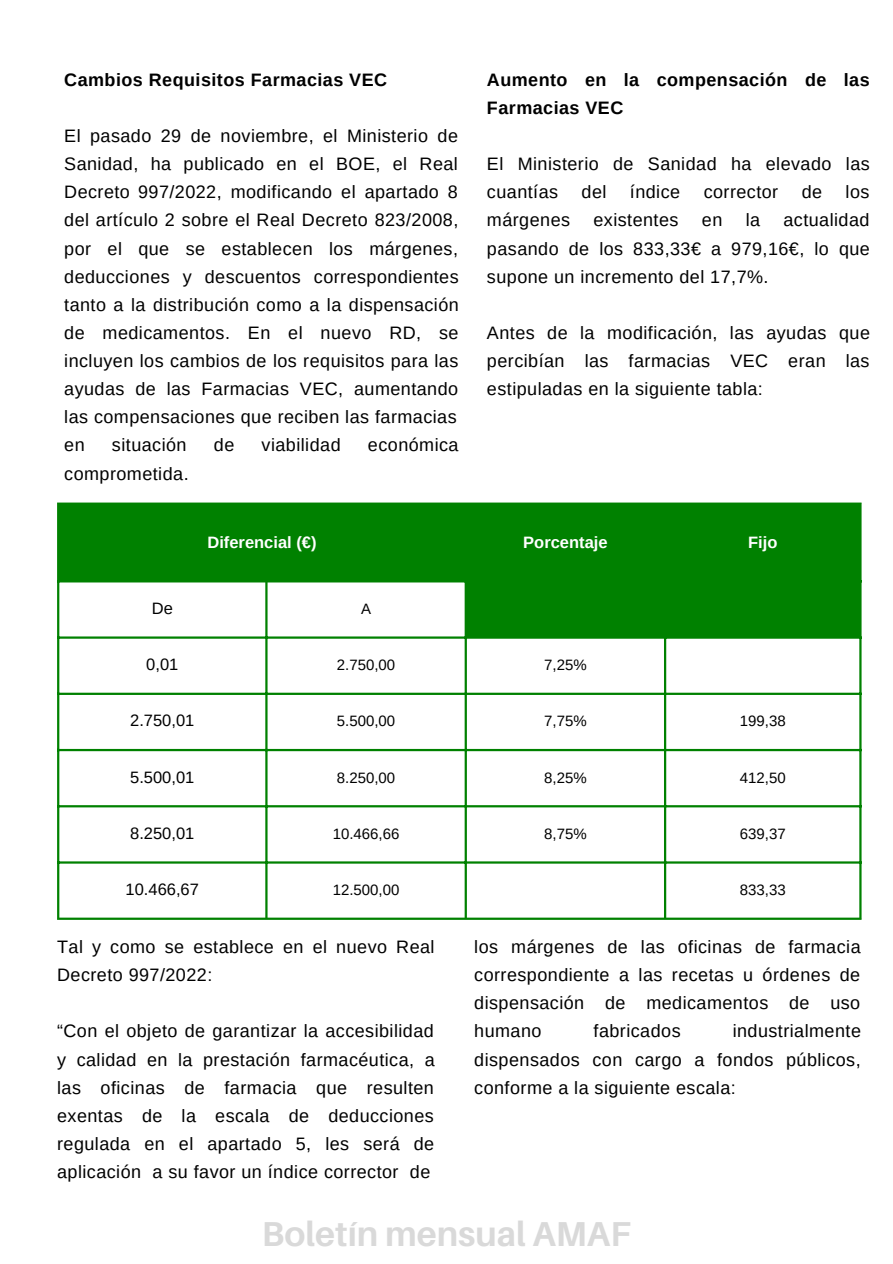
<style>
.page{position:relative;width:893px;height:1264px;background:#fff}
.page>*{position:absolute;margin:0;border:0;box-sizing:border-box;transform-origin:0 0}
.t1{font:700 34.65px "Aileron";color:#d9d9d9}
.t2{font:18px/28px "Arimo";letter-spacing:.025em;color:#000;text-align:justify}
.t3{font:700 18px/28px "Arimo";letter-spacing:.025em;color:#000}
.t4{font:16.5px "Arimo";color:#000}
.t5{font:700 16.5px "Arimo";color:#fff}
.t6{font:15px "Arimo";color:#000}
</style>
<div class="page">
<svg style="left:59px;top:505px;width:800px;height:131px;fill:#008100"></svg>
<hr style="left:57px;top:505px;width:2px;height:412px;background:#008100">
<hr style="left:265px;top:582px;width:2px;height:335px;background:#008100">
<hr style="left:464px;top:505px;width:3px;height:412px;background:#008100">
<hr style="left:664px;top:505px;width:2px;height:412px;background:#008100">
<hr style="left:859px;top:505px;width:2px;height:412px;background:#008100">
<hr style="left:57px;top:502px;width:804px;height:3px;background:#008100">
<hr style="left:57px;top:580px;width:804px;height:2px;background:#008100">
<hr style="left:57px;top:636px;width:804px;height:2px;background:#008100">
<hr style="left:57px;top:692px;width:804px;height:3px;background:#008100">
<hr style="left:57px;top:749px;width:804px;height:2px;background:#008100">
<hr style="left:57px;top:805px;width:804px;height:2px;background:#008100">
<hr style="left:57px;top:861px;width:804px;height:2px;background:#008100">
<hr style="left:57px;top:917px;width:804px;height:2px;background:#008100">
<p class="t3" style="left:64px;top:66px;width:324px">Cambios Requisitos Farmacias VEC</p>
<p class="t2" style="left:64px;top:122px;width:396px;text-align:left">El pasado 29 de noviembre, el Ministerio de Sanidad, ha publicado en el BOE, el Real Decreto 997/2022, modificando el apartado 8 del artículo 2 sobre el Real Decreto 823/2008, por el que se establecen los márgenes, deducciones y descuentos correspondientes tanto a la distribución como a la dispensación de medicamentos. En el nuevo RD, se incluyen los cambios de los requisitos para las ayudas de las Farmacias VEC, aumentando las compensaciones que reciben las farmacias en</p>
<p class="t2" style="left:112px;top:431px;width:76px">situación</p>
<p class="t2" style="left:214px;top:431px;width:22px">de</p>
<p class="t2" style="left:261px;top:431px;width:81px">viabilidad</p>
<p class="t2" style="left:368px;top:431px;width:92px">económica</p>
<p class="t2" style="left:64px;top:459px;width:126px">comprometida.</p>
<p class="t3" style="left:487px;top:66px;width:384px">Aumento en la compensación de las<br>Farmacias VEC</p>
<p class="t2" style="left:487px;top:150px;width:384px">El Ministerio de Sanidad ha elevado las cuantías</p>
<p class="t2" style="left:581px;top:178px;width:26px">del</p>
<p class="t2" style="left:630px;top:178px;width:52px">índice</p>
<p class="t2" style="left:703px;top:178px;width:76px">corrector</p>
<p class="t2" style="left:801px;top:178px;width:22px">de</p>
<p class="t2" style="left:845px;top:178px;width:25px">los</p>
<p class="t2" style="left:487px;top:206px;width:85px">márgenes</p>
<p class="t2" style="left:593px;top:206px;width:87px">existentes</p>
<p class="t2" style="left:701px;top:206px;width:22px">en</p>
<p class="t2" style="left:745px;top:206px;width:16px">la</p>
<p class="t2" style="left:487px;top:206px;width:384px;text-indent:296px">actualidad pasando de los 833,33€ a 979,16€, lo que supone un incremento del 17,7%.</p>
<p class="t2" style="left:487px;top:318px;width:384px">Antes de la modificación, las ayudas que percibían las farmacias VEC eran las estipuladas en la siguiente tabla:</p>
<p class="t5" style="left:207px;top:532px;width:110px">Diferencial (€)</p>
<p class="t5" style="left:523px;top:532px;width:86px">Porcentaje</p>
<p class="t5" style="left:748px;top:532px;width:31px">Fijo</p>
<p class="t4" style="left:152px;top:599px;width:23px">De</p>
<p class="t6" style="left:361px;top:600px;width:11px">A</p>
<p class="t4" style="left:146px;top:655px;width:34px">0,01</p>
<p class="t6" style="left:337px;top:656px;width:60px">2.750,00</p>
<p class="t6" style="left:544px;top:656px;width:44px">7,25%</p>
<p class="t4" style="left:130px;top:711px;width:66px">2.750,01</p>
<p class="t6" style="left:337px;top:713px;width:60px">5.500,00</p>
<p class="t6" style="left:544px;top:713px;width:44px">7,75%</p>
<p class="t6" style="left:739px;top:713px;width:47px">199,38</p>
<p class="t4" style="left:130px;top:767px;width:66px">5.500,01</p>
<p class="t6" style="left:337px;top:769px;width:60px">8.250,00</p>
<p class="t6" style="left:544px;top:769px;width:44px">8,25%</p>
<p class="t6" style="left:739px;top:769px;width:47px">412,50</p>
<p class="t4" style="left:130px;top:824px;width:66px">8.250,01</p>
<p class="t6" style="left:333px;top:825px;width:68px">10.466,66</p>
<p class="t6" style="left:544px;top:825px;width:44px">8,75%</p>
<p class="t6" style="left:739px;top:825px;width:47px">639,37</p>
<p class="t4" style="left:126px;top:880px;width:75px">10.466,67</p>
<p class="t6" style="left:333px;top:881px;width:68px">12.500,00</p>
<p class="t6" style="left:739px;top:881px;width:47px">833,33</p>
<p class="t2" style="left:57px;top:932px;width:379px">Tal y como se establece en el nuevo Real<br>Decreto 997/2022:</p>
<p class="t2" style="left:57px;top:1017px;width:379px">“Con el objeto de garantizar la accesibilidad y calidad en la prestación farmacéutica, a las oficinas de farmacia que resulten exentas de la escala de deducciones regulada en el apartado 5, les será de aplicación a su favor un índice corrector de</p>
<p class="t2" style="left:474px;top:932px;width:388px">los márgenes de las oficinas de farmacia correspondiente a las recetas u órdenes de dispensación de medicamentos de uso humano</p>
<p class="t2" style="left:474px;top:1017px;width:388px;text-indent:258px">industrialmente dispensados con cargo a fondos públicos, conforme a la siguiente escala:</p>
<p class="t2" style="left:593px;top:1017px;width:89px">fabricados</p>
<h1 class="t1" style="left:262px;top:1212px;width:370px">Boletín mensual AMAF</h1>
</div>
